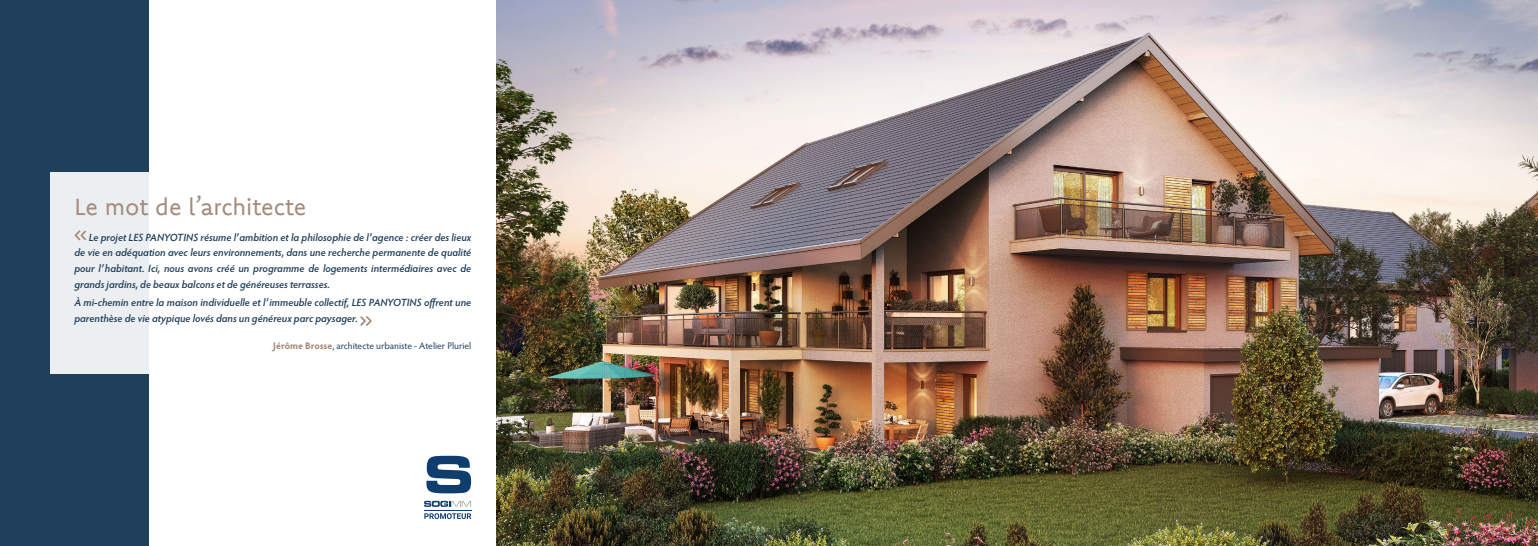
<style>
.page{position:relative;width:1538px;height:546px;background:#fff}
.page>*{position:absolute;margin:0;border:0;box-sizing:border-box;transform-origin:0 0}
.t1{font:23.62px "Komet";color:#a48a7a}
.t2{font:italic 600 10.5px/15.8px "Hypatia Sans Pro";color:#203f5a;text-align:justify}
.t3{font:9.62px "Hypatia Sans Pro";letter-spacing:-.005em;color:#203f5a}
.s1{font-weight:700;color:#a48a7a}
</style>
<div class="page">
<div style="left:0;top:0;width:149px;height:546px;background:#203f5a"></div>
<div style="left:50px;top:172px;width:148px;height:201px;background:linear-gradient(to right,#e5eaec,#fff)"></div>
<img style="left:496px;top:0;width:1042px;height:546px">
<svg style="left:74px;top:230px;width:12px;height:10px"></svg>
<svg style="left:360px;top:316px;width:12px;height:10px"></svg>
<svg style="left:424px;top:501px;width:47px;height:6px"></svg>
<hr style="left:424px;top:509px;width:47px;height:1px;background:#0e3d6e">
<svg style="left:424px;top:513px;width:47px;height:6px"></svg>
<svg style="left:426px;top:455px;width:45px;height:38px"></svg>
<h1 class="t1" style="left:74px;top:191px;width:234px">Le mot de l’architecte</h1>
<p class="t2" style="left:74px;top:228px;width:398px;text-indent:14px">Le projet LES PANYOTINS résume l’ambition et la philosophie de l’agence : créer des lieux de vie en adéquation avec leurs environnements, dans une recherche permanente de qualité pour l’habitant. Ici, nous avons créé un programme de logements intermédiaires avec de grands jardins, de beaux balcons et de généreuses terrasses.</p>
<p class="t2" style="left:74px;top:294px;width:398px">À mi-chemin entre la maison individuelle et l’immeuble collectif, LES PANYOTINS offrent une parenthèse de vie atypique lovés dans un généreux parc paysager.</p>
<p class="t3" style="left:273px;top:339px;width:200px"><span class="s1">Jérôme Brosse</span>, architecte urbaniste - Atelier Pluriel</p>
</div>
